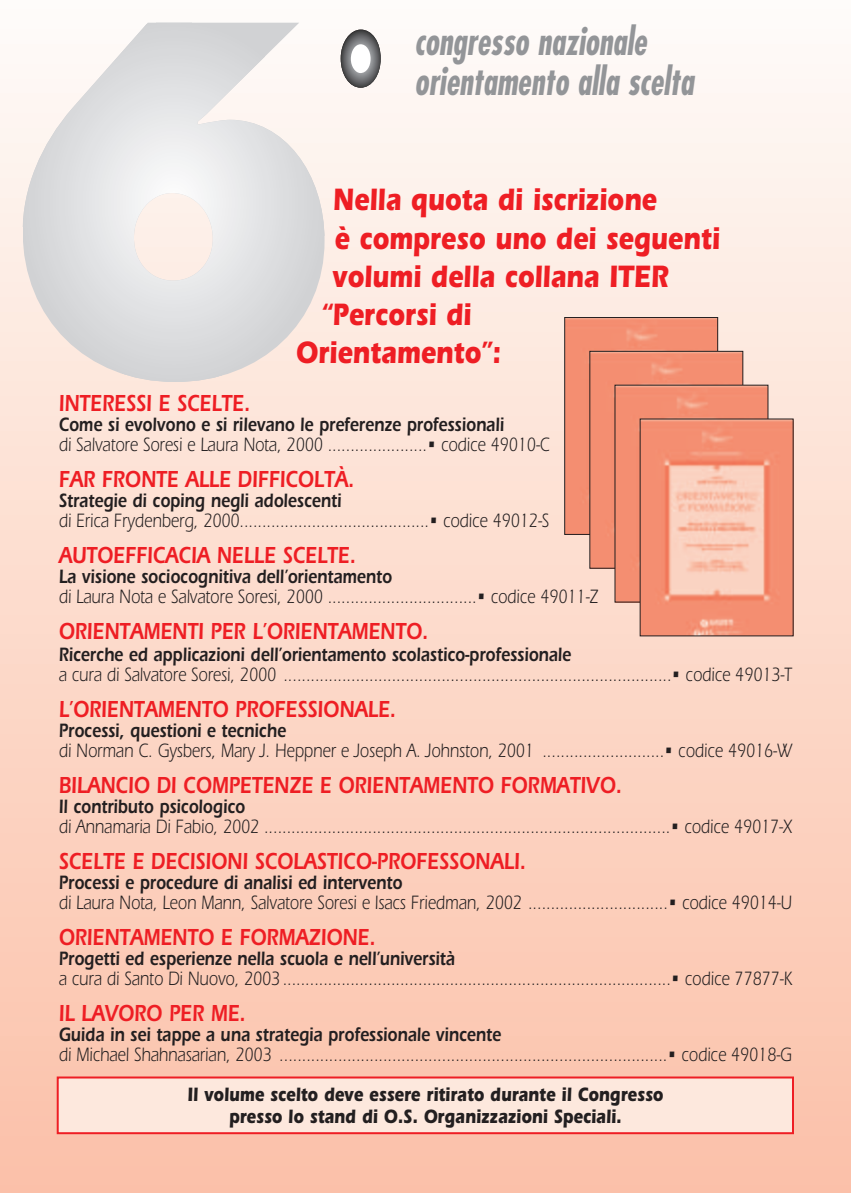
<style>
.page{position:relative;width:853px;height:1194px;background:#fff}
.page>*{position:absolute;margin:0;border:0;box-sizing:border-box;transform-origin:0 0}
.t1{font:italic 700 condensed 38px/40px "Futura";color:#939598;scale:.85 1}
.t2{font:700 32px "Itc Eras";color:#ee1e24;scale:.8 1}
.t3{font:600 24px "Itc Eras";color:#ee1e24;scale:.8 1}
.t4{font:20px "Itc Eras";color:#231f20;scale:.8 1}
.t5{font:600 20px "Itc Eras";color:#231f20;scale:.8 1}
.t6{font:700 20px/22px "Itc Eras";color:#231f20;text-align:center;scale:.8 1}
</style>
<div class="page">
<div style="left:0;top:0;width:850px;height:1192px;background:linear-gradient(to bottom,#fefbf7,#fbbfa7)"></div>
<svg style="left:341px;top:30px;width:40px;height:58px"></svg>
<div style="left:351px;top:44px;width:19px;height:29px;background:#fff;border-radius:50%"></div>
<div style="left:58px;top:1077px;width:735px;height:56px;background:#fde8dd"></div>
<div style="left:57px;top:1076px;width:737px;height:58px;border:2px solid #ee1e24"></div>
<svg style="left:23px;top:23px;width:301px;height:359px"></svg>
<div style="left:566px;top:319px;width:150px;height:214px;background:#f48e71"></div>
<div style="left:564px;top:317px;width:154px;height:218px;border:1px solid #231f20"></div>
<img style="left:591px;top:353px;width:150px;height:214px">
<div style="left:589px;top:351px;width:154px;height:218px;border:1px solid #231f20"></div>
<img style="left:616px;top:387px;width:150px;height:213px">
<img style="left:641px;top:420px;width:150px;height:214px">
<h1 class="t1" style="left:415px;top:24px;width:330px">congresso nazionale orientamento alla scelta</h1>
<h2 class="t2" style="left:333px;top:189px;width:406px">Nella quota di iscrizione</h2>
<h2 class="t2" style="left:334px;top:227px;width:483px">è compreso uno dei seguenti</h2>
<h2 class="t2" style="left:332px;top:265px;width:422px">volumi della collana ITER</h2>
<h2 class="t2" style="left:321px;top:303px;width:189px">“Percorsi di</h2>
<h2 class="t2" style="left:296px;top:341px;width:257px">Orientamento”:</h2>
<p class="t3" style="left:59px;top:394px;width:241px">INTERESSI E SCELTE.</p>
<p class="t5" style="left:59px;top:417px;width:558px">Come si evolvono e si rilevano le preferenze professionali</p>
<p class="t4" style="left:59px;top:437px;width:615px">di Salvatore Soresi e Laura Nota, 2000 ......................• codice 49010-C</p>
<p class="t3" style="left:59px;top:470px;width:371px">FAR FRONTE ALLE DIFFICOLTÀ.</p>
<p class="t5" style="left:59px;top:493px;width:355px">Strategie di coping negli adolescenti</p>
<p class="t4" style="left:59px;top:513px;width:614px">di Erica Frydenberg, 2000..........................................• codice 49012-S</p>
<p class="t3" style="left:59px;top:546px;width:373px">AUTOEFFICACIA NELLE SCELTE.</p>
<p class="t5" style="left:59px;top:569px;width:418px">La visione sociocognitiva dell’orientamento</p>
<p class="t4" style="left:59px;top:589px;width:676px">di Laura Nota e Salvatore Soresi, 2000 .................................• codice 49011-Z</p>
<p class="t3" style="left:59px;top:622px;width:463px">ORIENTAMENTI PER L’ORIENTAMENTO.</p>
<p class="t5" style="left:59px;top:647px;width:642px">Ricerche ed applicazioni dell’orientamento scolastico-professionale</p>
<p class="t4" style="left:59px;top:667px;width:918px">a cura di Salvatore Soresi, 2000 ......................................................................................• codice 49013-T</p>
<p class="t3" style="left:59px;top:700px;width:423px">L’ORIENTAMENTO PROFESSIONALE.</p>
<p class="t5" style="left:59px;top:723px;width:286px">Processi, questioni e tecniche</p>
<p class="t4" style="left:59px;top:743px;width:918px">di Norman C. Gysbers, Mary J. Heppner e Joseph A. Johnston, 2001 ...........................• codice 49016-W</p>
<p class="t3" style="left:59px;top:776px;width:705px">BILANCIO DI COMPETENZE E ORIENTAMENTO FORMATIVO.</p>
<p class="t5" style="left:59px;top:799px;width:234px">Il contributo psicologico</p>
<p class="t4" style="left:59px;top:819px;width:918px">di Annamaria Di Fabio, 2002 ..........................................................................................• codice 49017-X</p>
<p class="t3" style="left:59px;top:852px;width:585px">SCELTE E DECISIONI SCOLASTICO-PROFESSONALI.</p>
<p class="t5" style="left:59px;top:875px;width:431px">Processi e procedure di analisi ed intervento</p>
<p class="t4" style="left:59px;top:895px;width:918px">di Laura Nota, Leon Mann, Salvatore Soresi e Isacs Friedman, 2002 ...............................• codice 49014-U</p>
<p class="t3" style="left:59px;top:928px;width:397px">ORIENTAMENTO E FORMAZIONE.</p>
<p class="t5" style="left:59px;top:951px;width:497px">Progetti ed esperienze nella scuola e nell’università</p>
<p class="t4" style="left:59px;top:971px;width:918px">a cura di Santo Di Nuovo, 2003 ......................................................................................• codice 77877-K</p>
<p class="t3" style="left:59px;top:1004px;width:235px">IL LAVORO PER ME.</p>
<p class="t5" style="left:59px;top:1027px;width:554px">Guida in sei tappe a una strategia professionale vincente</p>
<p class="t4" style="left:59px;top:1047px;width:918px">di Michael Shahnasarian, 2003 ......................................................................................• codice 49018-G</p>
<p class="t6" style="left:187px;top:1085px;width:596px">Il volume scelto deve essere ritirato durante il Congresso presso lo stand di O.S. Organizzazioni Speciali.</p>
</div>
